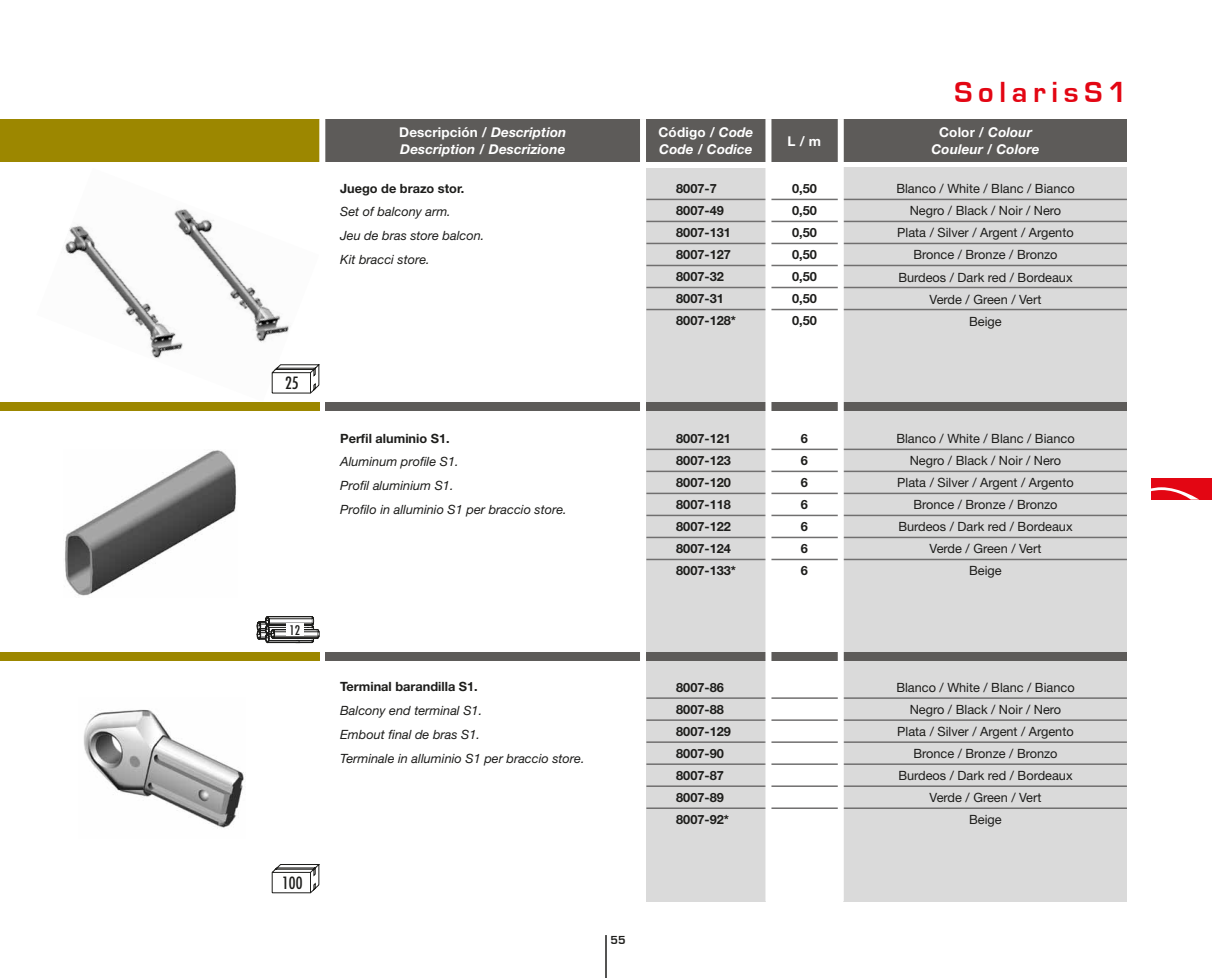
<style>
.page{position:relative;width:1212px;height:978px;background:#fff}
.page>*{position:absolute;margin:0;border:0;box-sizing:border-box;transform-origin:0 0}
.t1{font:700 30px "Eurostile";letter-spacing:.19em;color:#e30613}
.t2{font:condensed 16.5px "Futura";color:#1d1d1b}
.t3{font:italic 700 13.5px/16.2px "Helvetica Neue";letter-spacing:.01em;color:#fff}
.t4{font:700 13.5px "Helvetica Neue";color:#fff}
.t5{font:condensed 12.9px "Futura";color:#1d1d1b}
.t6{font:12.75px "Helvetica Neue";color:#1d1d1b}
.t7{font:700 12.75px "Helvetica Neue";color:#1d1d1b}
.t8{font:italic 12.75px/23.9px "Helvetica Neue";color:#1d1d1b}
.t9{font:700 12px "Eurostile";color:#1d1d1b}
.s1{font-style:normal}
</style>
<div class="page">
<div style="left:646px;top:168px;width:119px;height:733px;background:#dadada"></div>
<div style="left:844px;top:167px;width:283px;height:734px;background:#dadada"></div>
<div style="left:325px;top:119px;width:802px;height:43px;background:#5d5b59"></div>
<div style="left:0;top:119px;width:319px;height:43px;background:#9c8700"></div>
<div style="left:1151px;top:478px;width:61px;height:22px;background:#e30613"></div>
<svg style="left:1151px;top:487px;width:48px;height:13px"></svg>
<div style="left:325px;top:652px;width:802px;height:8px;background:#5d5b59"></div>
<div style="left:0;top:652px;width:319px;height:8px;background:#9c8700"></div>
<div style="left:325px;top:403px;width:802px;height:8px;background:#5d5b59"></div>
<div style="left:0;top:403px;width:319px;height:8px;background:#9c8700"></div>
<hr style="left:605px;top:935px;width:2px;height:43px;background:#1d1d1b">
<div style="left:640px;top:119px;width:6px;height:782px;background:#fff"></div>
<img style="left:65px;top:209px;width:246px;height:185px">
<hr style="left:646px;top:199px;width:119px;height:1px;background:#706f6f">
<hr style="left:765px;top:199px;width:79px;height:1px;background:#706f6f">
<hr style="left:844px;top:199px;width:283px;height:1px;background:#706f6f">
<hr style="left:646px;top:221px;width:119px;height:1px;background:#706f6f">
<hr style="left:765px;top:221px;width:79px;height:1px;background:#706f6f">
<hr style="left:844px;top:221px;width:283px;height:1px;background:#706f6f">
<hr style="left:646px;top:243px;width:119px;height:1px;background:#706f6f">
<hr style="left:765px;top:243px;width:79px;height:1px;background:#706f6f">
<hr style="left:844px;top:243px;width:283px;height:1px;background:#706f6f">
<hr style="left:646px;top:265px;width:119px;height:1px;background:#706f6f">
<hr style="left:765px;top:265px;width:79px;height:1px;background:#706f6f">
<hr style="left:844px;top:265px;width:283px;height:1px;background:#706f6f">
<hr style="left:646px;top:287px;width:119px;height:1px;background:#706f6f">
<hr style="left:765px;top:287px;width:79px;height:1px;background:#706f6f">
<hr style="left:844px;top:287px;width:283px;height:1px;background:#706f6f">
<hr style="left:646px;top:309px;width:119px;height:1px;background:#706f6f">
<hr style="left:765px;top:309px;width:79px;height:1px;background:#706f6f">
<hr style="left:844px;top:309px;width:283px;height:1px;background:#706f6f">
<hr style="left:646px;top:449px;width:119px;height:1px;background:#706f6f">
<hr style="left:765px;top:449px;width:79px;height:1px;background:#706f6f">
<hr style="left:844px;top:449px;width:283px;height:1px;background:#706f6f">
<hr style="left:646px;top:471px;width:119px;height:1px;background:#706f6f">
<hr style="left:765px;top:471px;width:79px;height:1px;background:#706f6f">
<hr style="left:844px;top:471px;width:283px;height:1px;background:#706f6f">
<hr style="left:646px;top:493px;width:119px;height:1px;background:#706f6f">
<hr style="left:765px;top:493px;width:79px;height:1px;background:#706f6f">
<hr style="left:844px;top:493px;width:283px;height:1px;background:#706f6f">
<hr style="left:646px;top:515px;width:119px;height:1px;background:#706f6f">
<hr style="left:765px;top:515px;width:79px;height:1px;background:#706f6f">
<hr style="left:844px;top:515px;width:283px;height:1px;background:#706f6f">
<hr style="left:646px;top:537px;width:119px;height:1px;background:#706f6f">
<hr style="left:765px;top:537px;width:79px;height:1px;background:#706f6f">
<hr style="left:844px;top:537px;width:283px;height:1px;background:#706f6f">
<hr style="left:646px;top:559px;width:119px;height:1px;background:#706f6f">
<hr style="left:765px;top:559px;width:79px;height:1px;background:#706f6f">
<hr style="left:844px;top:559px;width:283px;height:1px;background:#706f6f">
<hr style="left:646px;top:697px;width:119px;height:2px;background:#706f6f">
<hr style="left:765px;top:697px;width:79px;height:2px;background:#706f6f">
<hr style="left:844px;top:697px;width:283px;height:2px;background:#706f6f">
<hr style="left:646px;top:719px;width:119px;height:2px;background:#706f6f">
<hr style="left:765px;top:719px;width:79px;height:2px;background:#706f6f">
<hr style="left:844px;top:719px;width:283px;height:2px;background:#706f6f">
<hr style="left:646px;top:741px;width:119px;height:2px;background:#706f6f">
<hr style="left:765px;top:741px;width:79px;height:2px;background:#706f6f">
<hr style="left:844px;top:741px;width:283px;height:2px;background:#706f6f">
<hr style="left:646px;top:763px;width:119px;height:2px;background:#706f6f">
<hr style="left:765px;top:763px;width:79px;height:2px;background:#706f6f">
<hr style="left:844px;top:763px;width:283px;height:2px;background:#706f6f">
<hr style="left:646px;top:785px;width:119px;height:2px;background:#706f6f">
<hr style="left:765px;top:785px;width:79px;height:2px;background:#706f6f">
<hr style="left:844px;top:785px;width:283px;height:2px;background:#706f6f">
<hr style="left:646px;top:807px;width:119px;height:2px;background:#706f6f">
<hr style="left:765px;top:807px;width:79px;height:2px;background:#706f6f">
<hr style="left:844px;top:807px;width:283px;height:2px;background:#706f6f">
<svg style="left:272px;top:364px;width:48px;height:29px"></svg>
<svg style="left:272px;top:864px;width:48px;height:29px"></svg>
<svg style="left:257px;top:616px;width:62px;height:27px"></svg>
<div style="left:286px;top:623px;width:17px;height:13px;background:#fff"></div>
<img style="left:65px;top:450px;width:171px;height:146px">
<img style="left:84px;top:709px;width:160px;height:119px">
<div style="left:765px;top:119px;width:6px;height:782px;background:#fff"></div>
<div style="left:838px;top:119px;width:6px;height:782px;background:#fff"></div>
<p class="t2" style="left:285px;top:373px;width:15px">25</p>
<p class="t5" style="left:289px;top:622px;width:12px">12</p>
<p class="t2" style="left:282px;top:873px;width:22px">100</p>
<h1 class="t1" style="left:954px;top:76px;width:174px">SolarisS1</h1>
<p class="t3" style="left:399px;top:124px;width:169px"><span class="s1">Descripción</span> / Description<br>Description / Descrizione</p>
<p class="t3" style="left:931px;top:124px;width:110px;text-align:center"><span class="s1">Color</span> / Colour<br>Couleur / Colore</p>
<p class="t3" style="left:658px;top:124px;width:96px"><span class="s1">Código</span> / Code<br>Code / Codice</p>
<p class="t4" style="left:788px;top:132px;width:35px">L / m</p>
<p class="t7" style="left:340px;top:180px;width:126px">Juego de brazo stor.</p>
<p class="t8" style="left:340px;top:200px;width:146px">Set of balcony arm.<br>Jeu de bras store balcon.<br>Kit bracci store.</p>
<p class="t7" style="left:676px;top:181px;width:42px">8007-7</p>
<p class="t7" style="left:792px;top:181px;width:26px">0,50</p>
<p class="t6" style="left:896px;top:181px;width:180px">Blanco / White / Blanc / Bianco</p>
<p class="t7" style="left:676px;top:203px;width:49px">8007-49</p>
<p class="t7" style="left:792px;top:203px;width:26px">0,50</p>
<p class="t6" style="left:910px;top:203px;width:153px">Negro / Black / Noir / Nero</p>
<p class="t7" style="left:676px;top:225px;width:56px">8007-131</p>
<p class="t7" style="left:792px;top:225px;width:26px">0,50</p>
<p class="t6" style="left:897px;top:225px;width:178px">Plata / Silver / Argent / Argento</p>
<p class="t7" style="left:676px;top:247px;width:56px">8007-127</p>
<p class="t7" style="left:792px;top:247px;width:26px">0,50</p>
<p class="t6" style="left:913px;top:247px;width:146px">Bronce / Bronze / Bronzo</p>
<p class="t7" style="left:676px;top:269px;width:49px">8007-32</p>
<p class="t7" style="left:792px;top:269px;width:26px">0,50</p>
<p class="t6" style="left:898px;top:269px;width:176px">Burdeos / Dark red / Bordeaux</p>
<p class="t7" style="left:676px;top:291px;width:49px">8007-31</p>
<p class="t7" style="left:792px;top:291px;width:26px">0,50</p>
<p class="t6" style="left:930px;top:291px;width:113px">Verde / Green / Vert</p>
<p class="t7" style="left:676px;top:313px;width:62px">8007-128*</p>
<p class="t7" style="left:792px;top:313px;width:26px">0,50</p>
<p class="t6" style="left:969px;top:313px;width:34px">Beige</p>
<p class="t7" style="left:340px;top:430px;width:111px">Perfil aluminio S1.</p>
<p class="t8" style="left:340px;top:450px;width:228px">Aluminum profile S1.<br>Profil aluminium S1.<br>Profilo in alluminio S1 per braccio store.</p>
<p class="t7" style="left:676px;top:431px;width:56px">8007-121</p>
<p class="t7" style="left:801px;top:431px;width:9px">6</p>
<p class="t6" style="left:896px;top:431px;width:180px">Blanco / White / Blanc / Bianco</p>
<p class="t7" style="left:676px;top:453px;width:56px">8007-123</p>
<p class="t7" style="left:801px;top:453px;width:9px">6</p>
<p class="t6" style="left:910px;top:453px;width:153px">Negro / Black / Noir / Nero</p>
<p class="t7" style="left:676px;top:475px;width:56px">8007-120</p>
<p class="t7" style="left:801px;top:475px;width:9px">6</p>
<p class="t6" style="left:897px;top:475px;width:178px">Plata / Silver / Argent / Argento</p>
<p class="t7" style="left:676px;top:497px;width:56px">8007-118</p>
<p class="t7" style="left:801px;top:497px;width:9px">6</p>
<p class="t6" style="left:913px;top:497px;width:146px">Bronce / Bronze / Bronzo</p>
<p class="t7" style="left:676px;top:519px;width:56px">8007-122</p>
<p class="t7" style="left:801px;top:519px;width:9px">6</p>
<p class="t6" style="left:898px;top:519px;width:176px">Burdeos / Dark red / Bordeaux</p>
<p class="t7" style="left:676px;top:541px;width:56px">8007-124</p>
<p class="t7" style="left:801px;top:541px;width:9px">6</p>
<p class="t6" style="left:930px;top:541px;width:113px">Verde / Green / Vert</p>
<p class="t7" style="left:676px;top:563px;width:62px">8007-133*</p>
<p class="t7" style="left:801px;top:563px;width:9px">6</p>
<p class="t6" style="left:969px;top:563px;width:34px">Beige</p>
<p class="t7" style="left:340px;top:679px;width:139px">Terminal barandilla S1.</p>
<p class="t8" style="left:340px;top:698px;width:246px">Balcony end terminal S1.<br>Embout final de bras S1.<br>Terminale in alluminio S1 per braccio store.</p>
<p class="t7" style="left:676px;top:680px;width:49px">8007-86</p>
<p class="t6" style="left:896px;top:680px;width:180px">Blanco / White / Blanc / Bianco</p>
<p class="t7" style="left:676px;top:702px;width:49px">8007-88</p>
<p class="t6" style="left:910px;top:702px;width:153px">Negro / Black / Noir / Nero</p>
<p class="t7" style="left:676px;top:724px;width:56px">8007-129</p>
<p class="t6" style="left:897px;top:724px;width:178px">Plata / Silver / Argent / Argento</p>
<p class="t7" style="left:676px;top:746px;width:49px">8007-90</p>
<p class="t6" style="left:913px;top:746px;width:146px">Bronce / Bronze / Bronzo</p>
<p class="t7" style="left:676px;top:768px;width:49px">8007-87</p>
<p class="t6" style="left:898px;top:768px;width:176px">Burdeos / Dark red / Bordeaux</p>
<p class="t7" style="left:676px;top:790px;width:49px">8007-89</p>
<p class="t6" style="left:930px;top:790px;width:113px">Verde / Green / Vert</p>
<p class="t7" style="left:676px;top:812px;width:54px">8007-92*</p>
<p class="t6" style="left:969px;top:812px;width:34px">Beige</p>
<p class="t9" style="left:610px;top:933px;width:17px">55</p>
</div>
